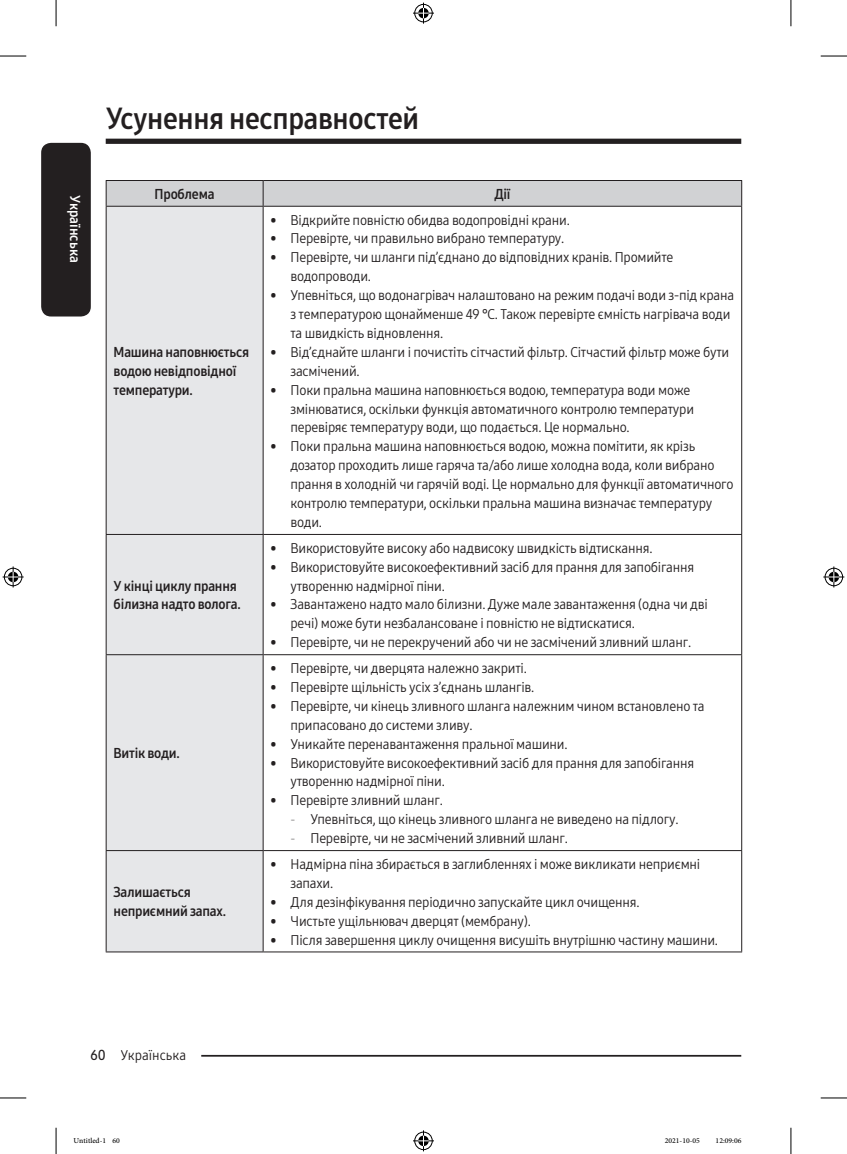
<style>
.page{position:relative;width:847px;height:1154px;background:#fff}
.page>*{position:absolute;margin:0;border:0;box-sizing:border-box;transform-origin:0 0}
.t1{font:29.75px "Samsung One 700 C";letter-spacing:-.01em;color:#231f20}
.t2{font:14px/18.9px "Samsung One 400 C";letter-spacing:-.015em;color:#231f20}
.P_Center{font:14px/18.9px "Samsung One 700 C";letter-spacing:-.015em;color:#231f20}
.t3{font:14px "Samsung One 700 C";color:#fff}
.t4{font:10.5px "Adobe Arabic";color:#000}
.s1{font-family:"Samsung One 200 C"}
.s2{font-family:"Samsung One 600 C"}
</style>
<div class="page">
<div style="left:41px;top:143px;width:50px;height:173px;background:#231f20;border-radius:10px"></div>
<div style="left:106px;top:139px;width:635px;height:5px;background:#231f20"></div>
<hr style="left:135px;top:1055px;width:606px;height:1px;background:#231f20">
<div style="left:106px;top:1045px;width:95px;height:17px;background:#fff"></div>
<div style="left:107px;top:207px;width:155px;height:744px;background:#e6e7e9"></div>
<svg style="left:106px;top:180px;width:636px;height:26px;background:#c7c8ca"></svg>
<hr style="left:106px;top:206px;width:157px;height:1px;background:#231f20">
<hr style="left:106px;top:207px;width:1px;height:327px;background:#231f20">
<hr style="left:263px;top:206px;width:478px;height:1px;background:#231f20">
<hr style="left:262px;top:207px;width:1px;height:327px;background:#231f20">
<hr style="left:741px;top:207px;width:1px;height:327px;background:#231f20">
<hr style="left:106px;top:534px;width:157px;height:1px;background:#231f20">
<hr style="left:106px;top:535px;width:1px;height:119px;background:#231f20">
<hr style="left:263px;top:534px;width:478px;height:1px;background:#231f20">
<hr style="left:262px;top:535px;width:1px;height:119px;background:#231f20">
<hr style="left:741px;top:535px;width:1px;height:119px;background:#231f20">
<hr style="left:106px;top:654px;width:157px;height:1px;background:#231f20">
<hr style="left:106px;top:655px;width:1px;height:195px;background:#231f20">
<hr style="left:263px;top:654px;width:478px;height:1px;background:#231f20">
<hr style="left:262px;top:655px;width:1px;height:195px;background:#231f20">
<hr style="left:741px;top:655px;width:1px;height:195px;background:#231f20">
<hr style="left:106px;top:850px;width:157px;height:1px;background:#231f20">
<hr style="left:106px;top:851px;width:1px;height:100px;background:#231f20">
<hr style="left:263px;top:850px;width:478px;height:1px;background:#231f20">
<hr style="left:262px;top:851px;width:1px;height:100px;background:#231f20">
<hr style="left:741px;top:851px;width:1px;height:100px;background:#231f20">
<hr style="left:106px;top:951px;width:157px;height:1px;background:#231f20">
<hr style="left:263px;top:951px;width:478px;height:1px;background:#231f20">
<svg style="left:0;top:56px;width:26px;height:1px"></svg>
<svg style="left:820px;top:56px;width:26px;height:1px"></svg>
<svg style="left:0;top:1097px;width:26px;height:1px"></svg>
<svg style="left:820px;top:1097px;width:26px;height:1px"></svg>
<svg style="left:56px;top:0;width:1px;height:26px"></svg>
<svg style="left:56px;top:1128px;width:1px;height:26px"></svg>
<svg style="left:790px;top:0;width:1px;height:26px"></svg>
<svg style="left:790px;top:1128px;width:1px;height:26px"></svg>
<svg style="left:413px;top:3px;width:21px;height:21px"></svg>
<svg style="left:413px;top:1130px;width:21px;height:21px"></svg>
<svg style="left:3px;top:566px;width:21px;height:21px"></svg>
<svg style="left:823px;top:566px;width:21px;height:21px"></svg>
<p class="t3" style="left:84px;top:195px;width:69px;rotate:90deg">Українська</p>
<h1 class="t1" style="left:106px;top:98px;width:315px">Усунення несправностей</h1>
<p class="P_Center" style="left:155px;top:184px;width:61px">Проблема</p>
<p class="P_Center" style="left:494px;top:184px;width:18px">Дії</p>
<p class="P_Center" style="left:113px;top:342px;width:137px">Машина наповнюється водою невідповідної температури.</p>
<p class="P_Center" style="left:113px;top:576px;width:129px">У кінці циклу прання білизна надто волога.</p>
<p class="P_Center" style="left:113px;top:743px;width:68px">Витік води.</p>
<p class="P_Center" style="left:113px;top:883px;width:114px">Залишається неприємний запах.</p>
<p class="t2" style="left:270px;top:210px;width:301px">• Відкрийте повністю обидва водопровідні крани.</p>
<p class="t2" style="left:270px;top:229px;width:295px">• Перевірте, чи правильно вибрано температуру.</p>
<p class="t2" style="left:290px;top:248px;width:384px;text-indent:-20px">• Перевірте, чи шланги під’єднано до відповідних кранів. Промийте водопроводи.</p>
<p class="t2" style="left:290px;top:286px;width:445px;text-indent:-20px">• Упевніться, що водонагрівач налаштовано на режим подачі води з-під крана з температурою щонайменше 49 °C. Також перевірте ємність нагрівача води та швидкість відновлення.</p>
<p class="t2" style="left:290px;top:342px;width:440px;text-indent:-20px">• Від’єднайте шланги і почистіть сітчастий фільтр. Сітчастий фільтр може бути засмічений.</p>
<p class="t2" style="left:290px;top:380px;width:405px;text-indent:-20px">• Поки пральна машина наповнюється водою, температура води може змінюватися, оскільки функція автоматичного контролю температури перевіряє температуру води, що подається. Це нормально.</p>
<p class="t2" style="left:290px;top:437px;width:444px;text-indent:-20px">• Поки пральна машина наповнюється водою, можна помітити, як крізь дозатор проходить лише гаряча та/або лише холодна вода, коли вибрано прання в холодній чи гарячій воді. Це нормально для функції автоматичного контролю температури, оскільки пральна машина визначає температуру води.</p>
<p class="t2" style="left:270px;top:538px;width:383px">• Використовуйте високу або надвисоку швидкість відтискання.</p>
<p class="t2" style="left:290px;top:557px;width:405px;text-indent:-20px">• Використовуйте високоефективний засіб для прання для запобігання утворенню надмірної піни.</p>
<p class="t2" style="left:290px;top:595px;width:418px;text-indent:-20px">• Завантажено надто мало білизни. Дуже мале завантаження (одна чи дві речі) може бути незбалансоване і повністю не відтискатися.</p>
<p class="t2" style="left:270px;top:633px;width:422px">• Перевірте, чи не перекручений або чи не засмічений зливний шланг.</p>
<p class="t2" style="left:270px;top:658px;width:258px">• Перевірте, чи дверцята належно закриті.</p>
<p class="t2" style="left:270px;top:677px;width:265px">• Перевірте щільність усіх з’єднань шлангів.</p>
<p class="t2" style="left:290px;top:696px;width:415px;text-indent:-20px">• Перевірте, чи кінець зливного шланга належним чином встановлено та припасовано до системи зливу.</p>
<p class="t2" style="left:270px;top:734px;width:298px">• Уникайте перенавантаження пральної машини.</p>
<p class="t2" style="left:290px;top:753px;width:405px;text-indent:-20px">• Використовуйте високоефективний засіб для прання для запобігання утворенню надмірної піни.</p>
<p class="t2" style="left:270px;top:791px;width:174px">• Перевірте зливний шланг.</p>
<p class="t2" style="left:290px;top:810px;width:389px"><span class="s1">-</span> Упевніться, що кінець зливного шланга не виведено на підлогу.</p>
<p class="t2" style="left:290px;top:828px;width:279px"><span class="s1">-</span> Перевірте, чи не засмічений зливний шланг.</p>
<p class="t2" style="left:290px;top:854px;width:411px;text-indent:-20px">• Надмірна піна збирається в заглибленнях і може викликати неприємні запахи.</p>
<p class="t2" style="left:270px;top:892px;width:370px">• Для дезінфікування періодично запускайте цикл очищення.</p>
<p class="t2" style="left:270px;top:911px;width:262px">• Чистьте ущільнювач дверцят (мембрану).</p>
<p class="t2" style="left:270px;top:930px;width:449px">• Після завершення циклу очищення висушіть внутрішню частину машини.</p>
<p class="t2" style="left:90px;top:1045px;width:97px"><span class="s2">60</span> Українська</p>
<p class="t4" style="left:74px;top:1133px;width:48px">Untitled-1 60</p>
<p class="t4" style="left:664px;top:1133px;width:37px">2021-10-05</p>
<p class="t4" style="left:715px;top:1133px;width:27px">12:09:06</p>
</div>
